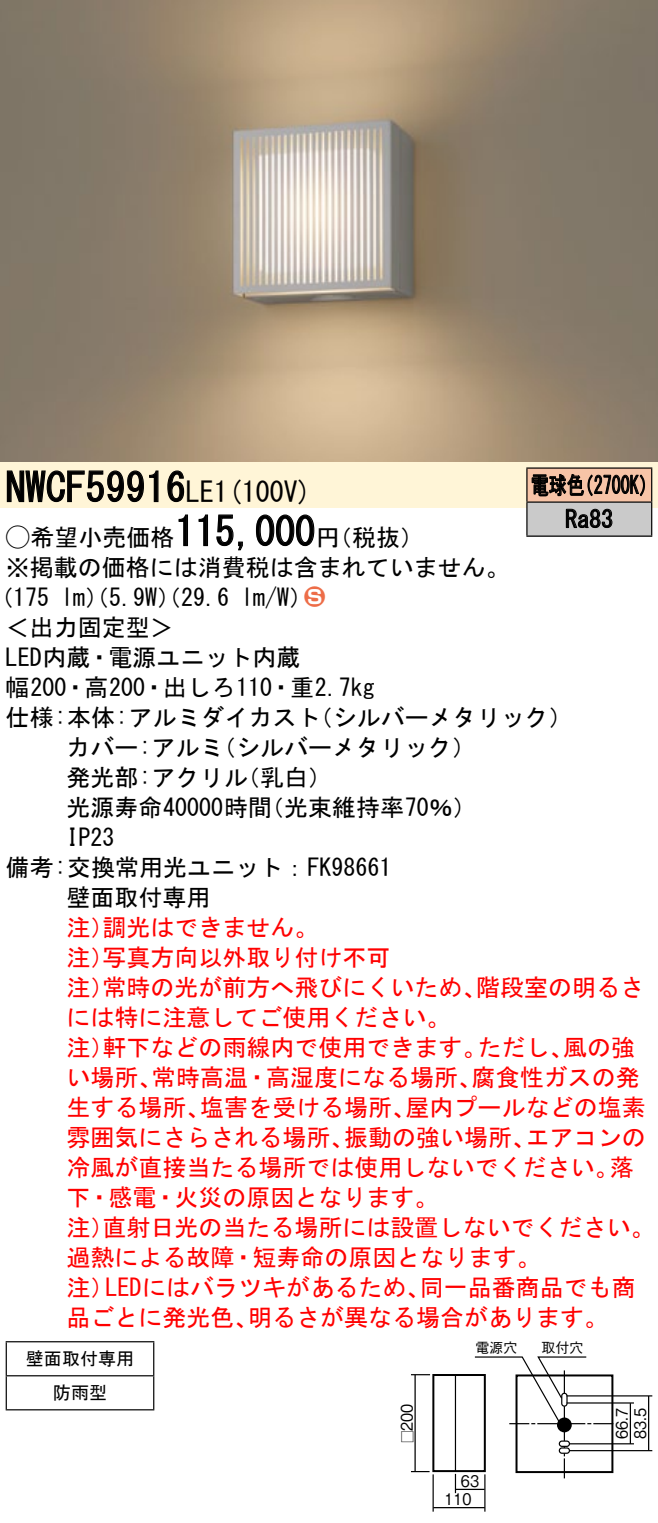
<style>
.page{position:relative;width:658px;height:1523px;background:#fff}
.page>*{position:absolute;margin:0;border:0;box-sizing:border-box;transform-origin:0 0}
.t1{font:40px "MS Gothic";color:#000}
.t2{font:28px "MS Gothic";color:#000}
.t3{font:24px/30px "MS Gothic";color:#f00}
.t4{font:24px/30.4px "MS Gothic";color:#000}
.t5{font:24px/34px "MS Gothic";color:#000;scale:.75 1}
.t6{font:24px "Ford Classification 1";color:#ed6d48}
.t7{font:18px/34px "MS Gothic";color:#000;text-align:center}
.t8{font:16px/18px "Gothic BBB Pro Medium 90 pv RKSJ H";color:#000;scale:.9 1}
.t9{font:14px "Gothic BBB Pro Medium 90 pv RKSJ H";color:#000}
.t10{font:14px "Gothic BBB Pro Medium 90 pv RKSJ H";color:#000;scale:.9 1}
.s1{font-family:"Ford Classification 1"}
.s2{color:#fff}
</style>
<div class="page">
<img style="left:0;top:0;width:658px;height:462px">
<div style="left:0;top:462px;width:658px;height:45px;background:#fff5d7"></div>
<svg style="left:6px;top:470px;width:153px;height:33px"></svg>
<svg style="left:167px;top:470px;width:18px;height:32px"></svg>
<svg style="left:178px;top:514px;width:10px;height:32px"></svg>
<svg style="left:198px;top:514px;width:10px;height:32px"></svg>
<svg style="left:216px;top:514px;width:27px;height:37px"></svg>
<svg style="left:256px;top:514px;width:59px;height:32px"></svg>
<hr style="left:6px;top:1341px;width:148px;height:1px;background:#000">
<hr style="left:6px;top:1342px;width:1px;height:33px;background:#000">
<hr style="left:153px;top:1342px;width:1px;height:33px;background:#000">
<hr style="left:6px;top:1375px;width:148px;height:1px;background:#000">
<hr style="left:6px;top:1376px;width:1px;height:33px;background:#000">
<hr style="left:153px;top:1376px;width:1px;height:33px;background:#000">
<hr style="left:6px;top:1409px;width:148px;height:1px;background:#000">
<div style="left:527px;top:468px;width:124px;height:34px;background:#f7c4a7"></div>
<div style="left:527px;top:502px;width:124px;height:34px;background:#cacaca"></div>
<hr style="left:526px;top:467px;width:126px;height:2px;background:#000">
<hr style="left:526px;top:468px;width:1px;height:33px;background:#000">
<hr style="left:651px;top:468px;width:1px;height:33px;background:#000">
<hr style="left:526px;top:501px;width:126px;height:2px;background:#000">
<hr style="left:526px;top:502px;width:1px;height:33px;background:#000">
<hr style="left:651px;top:502px;width:1px;height:33px;background:#000">
<hr style="left:526px;top:535px;width:126px;height:2px;background:#000">
<svg style="left:531px;top:474px;width:114px;height:23px"></svg>
<svg style="left:565px;top:508px;width:47px;height:20px"></svg>
<div style="left:515px;top:1374px;width:98px;height:98px;border:2px solid #000"></div>
<hr style="left:455px;top:1375px;width:1px;height:96px;background:#000">
<div style="left:558px;top:1440px;width:12px;height:6px;border:1px solid #000;border-radius:3px"></div>
<div style="left:558px;top:1447px;width:12px;height:6px;border:1px solid #000;border-radius:3px"></div>
<svg style="left:563px;top:1453px;width:2px;height:25px"></svg>
<hr style="left:569px;top:1449px;width:83px;height:2px;background:#000">
<hr style="left:569px;top:1443px;width:65px;height:1px;background:#000">
<hr style="left:566px;top:1402px;width:68px;height:1px;background:#000">
<hr style="left:566px;top:1395px;width:86px;height:1px;background:#000">
<svg style="left:411px;top:1374px;width:19px;height:1px"></svg>
<svg style="left:411px;top:1471px;width:18px;height:1px"></svg>
<hr style="left:484px;top:1474px;width:1px;height:37px;background:#000">
<hr style="left:432px;top:1474px;width:2px;height:37px;background:#000">
<hr style="left:414px;top:1374px;width:2px;height:97px;background:#000">
<hr style="left:629px;top:1403px;width:2px;height:40px;background:#000">
<hr style="left:648px;top:1395px;width:1px;height:55px;background:#000">
<svg style="left:455px;top:1473px;width:29px;height:20px"></svg>
<hr style="left:433px;top:1506px;width:52px;height:2px;background:#000">
<svg style="left:474px;top:1356px;width:140px;height:84px"></svg>
<div style="left:432px;top:1373px;width:54px;height:98px;border:2px solid #000"></div>
<h1 class="t1" style="left:6px;top:467px;width:182px">NWCF59916</h1>
<p class="t5" style="left:565px;top:468px;width:65px;text-indent:-34px">電球色<br>Ra83</p>
<p class="t5" style="left:575px;top:468px;width:109px">（2700 (K</p>
<p class="t2" style="left:186px;top:478px;width:127px">LE (1 100 (V</p>
<h1 class="t1" style="left:175px;top:511px;width:141px">115,000</h1>
<p class="t4" style="left:6px;top:522px;width:506px"><span class="s1">A</span>希望小売価格<br>※掲載の価格には消費税は含まれていません。</p>
<p class="t6" style="left:304px;top:585px;width:22px">2<span class="s2">3</span></p>
<p class="t4" style="left:316px;top:522px;width:109px">（円税抜(</p>
<p class="t4" style="left:241px;top:582px;width:73px">l m (W/</p>
<p class="t4" style="left:-11px;top:582px;width:62px">（175</p>
<p class="t4" style="left:6px;top:612px;width:169px">＜出力固定型&lt;</p>
<p class="t4" style="left:6px;top:642px;width:296px">LED内蔵・電源ユニット内蔵</p>
<p class="t4" style="left:6px;top:672px;width:370px">幅200・高200・出しろ110・重2.7kg</p>
<p class="t4" style="left:309px;top:702px;width:266px">（シルバーメタリック(</p>
<p class="t4" style="left:61px;top:582px;width:170px">lm）（5.9 ）（W 29.6</p>
<p class="t4" style="left:212px;top:702px;width:266px;text-indent:-206px">仕様:本体:アルミダイカスト<br>（シルバーメタリック(</p>
<p class="t4" style="left:66px;top:732px;width:159px">カバー:アルミ</p>
<p class="t4" style="left:66px;top:762px;width:183px">発光部:アクリル</p>
<p class="t4" style="left:236px;top:762px;width:98px">（乳白(</p>
<p class="t4" style="left:66px;top:792px;width:207px">光源寿命40000時間</p>
<p class="t4" style="left:66px;top:822px;width:49px">IP23</p>
<p class="t4" style="left:6px;top:852px;width:387px">備考:交換常用光ユニット：FK98661</p>
<p class="t4" style="left:66px;top:882px;width:145px">壁面取付専用</p>
<p class="t3" style="left:102px;top:912px;width:217px">調光はできません。</p>
<p class="t4" style="left:260px;top:792px;width:218px">（光束維持率70％(</p>
<p class="t3" style="left:102px;top:912px;width:289px;text-indent:-36px">注）<br>写真方向以外取り付け不可</p>
<p class="t3" style="left:66px;top:942px;width:49px">注）</p>
<p class="t3" style="left:102px;top:972px;width:385px">常時の光が前方へ飛びにくいため、</p>
<p class="t3" style="left:476px;top:972px;width:170px">階段室の明るさ</p>
<p class="t3" style="left:66px;top:972px;width:385px">注）<br>には特に注意してご使用ください。</p>
<p class="t3" style="left:102px;top:1032px;width:385px">軒下などの雨線内で使用できます。</p>
<p class="t3" style="left:66px;top:1032px;width:49px">注）</p>
<p class="t3" style="left:477px;top:1032px;width:97px">ただし、</p>
<p class="t3" style="left:563px;top:1032px;width:73px">風の強</p>
<p class="t3" style="left:471px;top:1062px;width:169px">腐食性ガスの発</p>
<p class="t3" style="left:152px;top:1062px;width:331px">常時高温・高湿度になる場所、</p>
<p class="t3" style="left:66px;top:1062px;width:97px">い場所、</p>
<p class="t3" style="left:405px;top:1092px;width:241px">屋内プールなどの塩素</p>
<p class="t3" style="left:200px;top:1092px;width:217px">塩害を受ける場所、</p>
<p class="t3" style="left:66px;top:1092px;width:145px">生する場所、</p>
<p class="t3" style="left:66px;top:1122px;width:289px">雰囲気にさらされる場所、</p>
<p class="t3" style="left:344px;top:1122px;width:194px">振動の強い場所、</p>
<p class="t3" style="left:525px;top:1122px;width:121px">エアコンの</p>
<p class="t3" style="left:66px;top:1152px;width:553px">冷風が直接当たる場所では使用しないでください。下・感電・火災の原因となります。</p>
<p class="t3" style="left:102px;top:1212px;width:553px">直射日光の当たる場所には設置しないでください。</p>
<p class="t3" style="left:609px;top:1152px;width:25px">落</p>
<p class="t3" style="left:66px;top:1212px;width:49px">注）</p>
<p class="t3" style="left:66px;top:1242px;width:475px">過熱による故障・短寿命の原因となります。</p>
<p class="t3" style="left:420px;top:1272px;width:217px">同一品番商品でも商</p>
<p class="t3" style="left:105px;top:1272px;width:326px">LEDにはバラツキがあるため、</p>
<p class="t3" style="left:66px;top:1272px;width:49px">注）</p>
<p class="t3" style="left:66px;top:1302px;width:193px">品ごとに発光色、</p>
<p class="t7" style="left:26px;top:1341px;width:109px">壁面取付専用防雨型</p>
<p class="t3" style="left:248px;top:1302px;width:362px">明るさが異なる場合があります。</p>
<p class="t9" style="left:541px;top:1336px;width:43px">取付穴</p>
<p class="t9" style="left:475px;top:1336px;width:43px">電源穴</p>
<p class="t8" style="left:396px;top:1430px;width:32px;rotate:-90deg">200</p>
<p class="t10" style="left:396px;top:1443px;width:15px;rotate:-90deg">□</p>
<p class="t8" style="left:444px;top:1470px;width:40px;text-indent:16px">63<br>110</p>
<p class="t8" style="left:610px;top:1439px;width:36px;rotate:-90deg">66.7<br>83.5</p>
</div>
